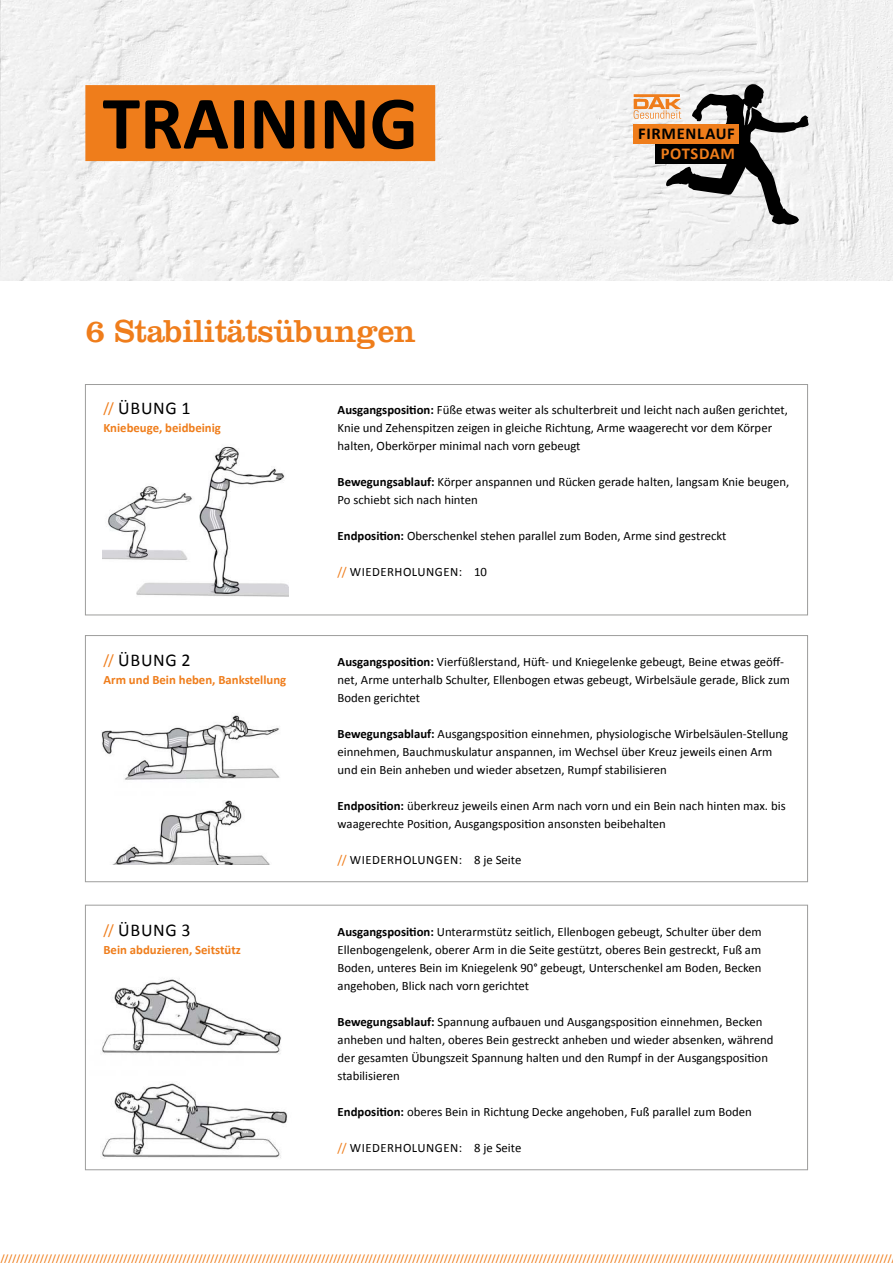
<style>
.page{position:relative;width:893px;height:1263px;background:#fff}
.page>*{position:absolute;margin:0;border:0;box-sizing:border-box;transform-origin:0 0}
.t1{font:700 76.05px "Calibri";color:#000}
.t2{font:33px "Clarendon";letter-spacing:-.01em;color:#ef7d1b}
.t3{font:18px "Calibri";letter-spacing:.04em;color:#000}
.t4{font:700 16.65px "Calibri";letter-spacing:.04em;color:#000}
.t5{font:700 16.65px "Calibri";letter-spacing:.035em;color:#ef7d1b}
.t6{font:12.75px/18px "Calibri";color:#000}
.t7{font:700 12.75px "Calibri";color:#ef7d1b}
.t8{font:12.75px "Calibri";letter-spacing:.04em;color:#000}
.t9{font:12px "Calibri";color:#ef7d1b}
.s1{font-size:15px;color:#ef7d1b}
.s2{font-weight:700}
.s3{color:#ef7d1b}
</style>
<div class="page">
<img style="left:1px;top:0;width:892px;height:280px">
<div style="left:85px;top:85px;width:350px;height:76px;background:#ef7d1b"></div>
<svg style="left:634px;top:84px;width:175px;height:141px"></svg>
<img style="left:101px;top:715px;width:179px;height:149px">
<img style="left:85px;top:978px;width:206px;height:193px">
<div style="left:85px;top:384px;width:723px;height:231px;border:1px solid #9d9d9c"></div>
<div style="left:85px;top:635px;width:723px;height:247px;border:1px solid #9d9d9c"></div>
<div style="left:85px;top:905px;width:723px;height:265px;border:1px solid #9d9d9c"></div>
<img style="left:102px;top:446px;width:186px;height:151px">
<h1 class="t1" style="left:103px;top:75px;width:317px">TRAINING</h1>
<h2 class="t2" style="left:85px;top:312px;width:332px">6 Stabilitätsübungen</h2>
<h3 class="t4" style="left:638px;top:123px;width:98px">FIRMENLAUF</h3>
<h3 class="t5" style="left:661px;top:142px;width:76px">POTSDAM</h3>
<h3 class="t3" style="left:103px;top:397px;width:89px"><span class="s1">//</span> ÜBUNG 1</h3>
<p class="t7" style="left:103px;top:420px;width:119px">Kniebeuge, beidbeinig</p>
<p class="t6" style="left:338px;top:401px;width:452px"><span class="s2">Ausgangsposition:</span> Füße etwas weiter als schulterbreit und leicht nach außen gerichtet,<br>Knie und Zehenspitzen zeigen in gleiche Richtung, Arme waagerecht vor dem Körper halten, Oberkörper minimal nach vorn gebeugt</p>
<p class="t6" style="left:338px;top:473px;width:453px"><span class="s2">Bewegungsablauf:</span> Körper anspannen und Rücken gerade halten, langsam Knie beugen,<br>Po schiebt sich nach hinten</p>
<p class="t6" style="left:338px;top:527px;width:390px"><span class="s2">Endposition:</span> Oberschenkel stehen parallel zum Boden, Arme sind gestreckt</p>
<p class="t8" style="left:338px;top:564px;width:151px"><span class="s3">//</span> WIEDERHOLUNGEN: 10</p>
<h3 class="t3" style="left:103px;top:649px;width:89px"><span class="s1">//</span> ÜBUNG 2</h3>
<p class="t7" style="left:103px;top:672px;width:184px">Arm und Bein heben, Bankstellung</p>
<p class="t6" style="left:338px;top:653px;width:454px"><span class="s2">Ausgangsposition:</span> Vierfüßlerstand, Hüft- und Kniegelenke gebeugt, Beine etwas geöff&shy;net, Arme unterhalb Schulter, Ellenbogen etwas gebeugt, Wirbelsäule gerade, Blick zum<br>Boden gerichtet</p>
<p class="t6" style="left:338px;top:725px;width:452px"><span class="s2">Bewegungsablauf:</span> Ausgangsposition einnehmen, physiologische Wirbelsäulen-Stellung einnehmen, Bauchmuskulatur anspannen, im Wechsel über Kreuz jeweils einen Arm und ein Bein anheben und wieder absetzen, Rumpf stabilisieren</p>
<p class="t6" style="left:338px;top:797px;width:449px"><span class="s2">Endposition:</span> überkreuz jeweils einen Arm nach vorn und ein Bein nach hinten max. bis waagerechte Position, Ausgangsposition ansonsten beibehalten</p>
<p class="t8" style="left:338px;top:852px;width:185px"><span class="s3">//</span> WIEDERHOLUNGEN: 8 je Seite</p>
<h3 class="t3" style="left:103px;top:919px;width:89px"><span class="s1">//</span> ÜBUNG 3</h3>
<p class="t7" style="left:103px;top:942px;width:139px">Bein abduzieren, Seitstütz</p>
<p class="t6" style="left:338px;top:923px;width:426px;text-align:justify"><span class="s2">Ausgangsposition:</span> Unterarmstütz seitlich, Ellenbogen gebeugt, Schulter über dem Ellenbogengelenk, oberer Arm in die Seite gestützt, oberes Bein gestreckt, Fuß am Boden, unteres Bein im Kniegelenk 90° gebeugt, Unterschenkel am Boden, Becken angehoben, Blick nach vorn gerichtet</p>
<p class="t6" style="left:338px;top:1013px;width:437px"><span class="s2">Bewegungsablauf:</span> Spannung aufbauen und Ausgangsposition einnehmen, Becken anheben und halten, oberes Bein gestreckt anheben und wieder absenken, während der gesamten Übungszeit Spannung halten und den Rumpf in der Ausgangsposition stabilisieren</p>
<p class="t6" style="left:338px;top:1103px;width:416px"><span class="s2">Endposition:</span> oberes Bein in Richtung Decke angehoben, Fuß parallel zum Boden</p>
<p class="t8" style="left:338px;top:1140px;width:185px"><span class="s3">//</span> WIEDERHOLUNGEN: 8 je Seite</p>
<p class="t9" style="left:0;top:1252px;width:893px">/////////////////////////////////////////////////////////////////////////////////////////////////////////////////////////////////////////////////////////////////////////////////////////////////////////////////////////////////</p>
</div>
